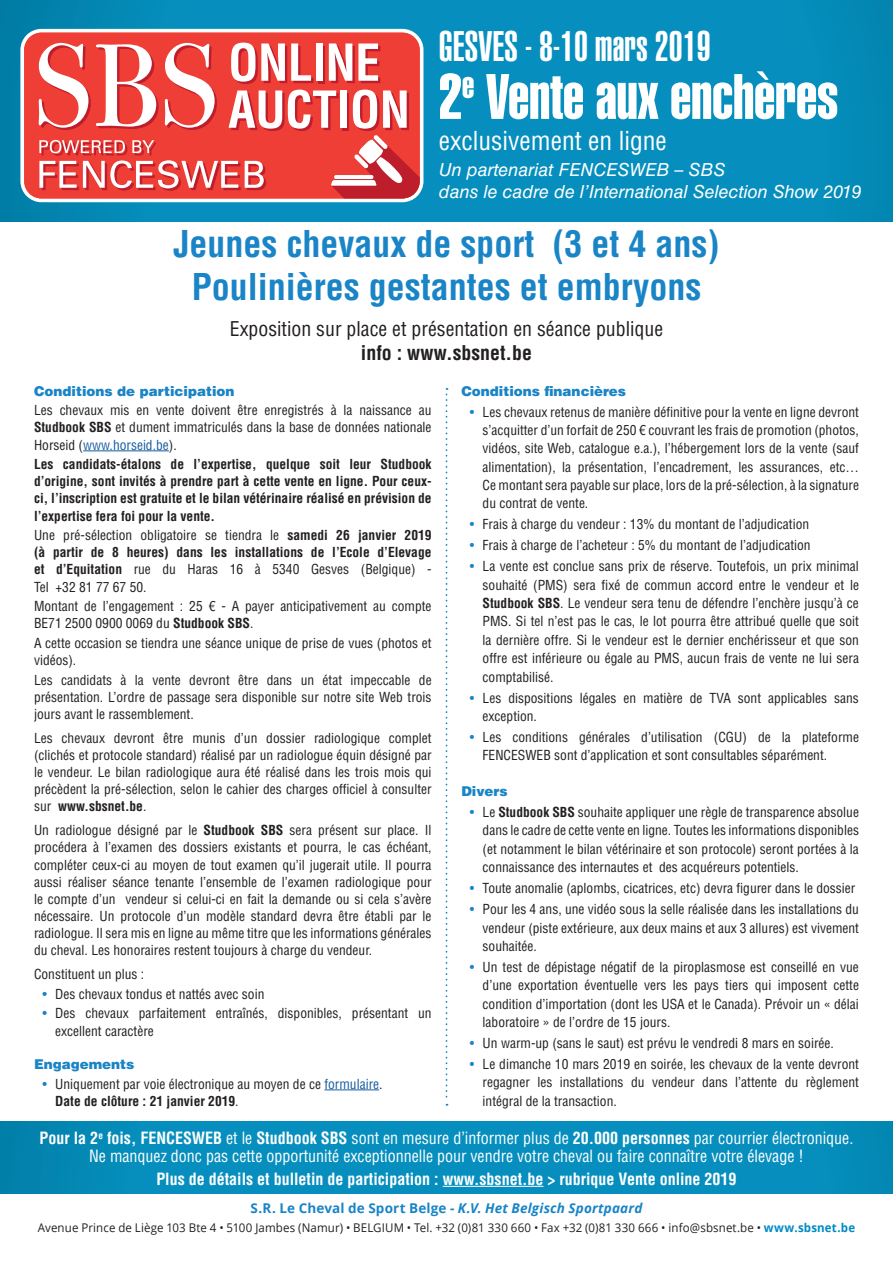
<style>
.page{position:relative;width:893px;height:1263px;background:#fff}
.page>*{position:absolute;margin:0;border:0;box-sizing:border-box;transform-origin:0 0}
.t1{font:63px "Helvetica LT Std Extra Comp";color:#fff}
.t2{font:42px "Helvetica LT Std Ultra Comp";color:#fff}
.t3{font:700 condensed 36px "Helvetica LT Std";color:#1984c6}
.t4{font:condensed 25.5px "Helvetica LT Std";color:#fff}
.t5{font:condensed 19.8px "Helvetica LT Std";color:#231f20}
.t6{font:700 condensed 19.8px "Helvetica LT Std";color:#231f20}
.t7{font:italic 18px "Helvetica LT Std";color:#fff}
.t8{font:condensed 16.5px/18px "Helvetica LT Std";color:#fff;text-align:center}
.t9{font:700 condensed 16.5px "Helvetica LT Std";color:#fff}
.t10{font:condensed 13.5px/18.5px "Helvetica LT Std";color:#231f20;text-align:justify}
.t11{font:700 condensed 13.5px/17.1px "Helvetica LT Std";color:#231f20;text-align:justify}
.t12{font:900 13.5px "Helvetica LT Std";color:#1984c6}
.t13{font:700 13.5px "Open Sans";letter-spacing:.01em;color:#1984c6}
.t14{font:12px "Open Sans";letter-spacing:.01em;color:#231f20;scale:.96 1}
.s1{font-weight:700}
.s2{color:#175d9e}
.s3{font-weight:400}
.s4{color:#1984c6}
.s5{font-style:italic}
.s6{font-weight:700;color:#008ac6}
</style>
<div class="page">
<img style="left:0;top:1121px;width:893px;height:72px">
<hr style="left:443px;top:1186px;width:100px;height:1px;background:#fff">
<svg style="left:446px;top:388px;width:1px;height:718px"></svg>
<img style="left:0;top:0;width:893px;height:221px">
<div style="left:20px;top:29px;width:403px;height:173px;background:linear-gradient(to right,#fdfdfd,#fffefe);border-radius:21px"></div>
<div style="left:24px;top:33px;width:396px;height:165px;background:#ee3e35;border-radius:17px"></div>
<svg style="left:39px;top:43px;width:381px;height:155px"></svg>
<hr style="left:83px;top:450px;width:86px;height:1px;background:#175d9e">
<hr style="left:324px;top:1089px;width:55px;height:1px;background:#175d9e">
<p class="t2" style="left:439px;top:22px;width:273px">GESVES - 8-10 mars 2019</p>
<p class="t1" style="left:439px;top:59px;width:401px">2<sup>e</sup> Vente aux enchères</p>
<p class="t4" style="left:439px;top:124px;width:229px">exclusivement en ligne</p>
<p class="t7" style="left:439px;top:159px;width:288px">Un partenariat FENCESWEB – SBS</p>
<p class="t7" style="left:439px;top:181px;width:424px">dans le cadre de l’International Selection Show 2019</p>
<p class="t3" style="left:174px;top:221px;width:547px">Jeunes chevaux de sport (3 et 4 ans)</p>
<p class="t3" style="left:192px;top:264px;width:511px">Poulinières gestantes et embryons</p>
<p class="t5" style="left:230px;top:317px;width:435px">Exposition sur place et présentation en séance publique</p>
<p class="t6" style="left:361px;top:341px;width:173px">info : www.sbsnet.be</p>
<p class="t12" style="left:34px;top:382px;width:202px">Conditions de participation</p>
<p class="t10" style="left:34px;top:402px;width:399px;line-height:17.1px">Les chevaux mis en vente doivent être enregistrés à la naissance au <span class="s1">Studbook SBS</span> et dument immatriculés dans la base de données nationale Horseid (<span class="s2">www.horseid.be</span>).</p>
<p class="t11" style="left:34px;top:456px;width:399px">Les candidats-étalons de l’expertise, quelque soit leur Studbook d’origine, sont invités à prendre part à cette vente en ligne. Pour ceux&shy;ci, l’inscription est gratuite et le bilan vétérinaire réalisé en prévision de l’expertise fera foi pour la vente.</p>
<p class="t11" style="left:34px;top:527px;width:399px"><span class="s3">Une pré-sélection obligatoire se tiendra le</span> samedi 26 janvier 2019 (à partir de 8 heures) dans les installations de l’Ecole d’Elevage et d’Equitation <span class="s3">rue du Haras 16 à 5340 Gesves (Belgique) - Tel +32 81 77 67 50.</span></p>
<p class="t10" style="left:34px;top:598px;width:399px;line-height:17.1px">Montant de l’engagement : 25 € - A payer anticipativement au compte<br>BE71 2500 0900 0069 du <span class="s1">Studbook SBS</span>.</p>
<p class="t10" style="left:34px;top:634px;width:399px;line-height:17.1px">A cette occasion se tiendra une séance unique de prise de vues (photos et vidéos).</p>
<p class="t10" style="left:34px;top:671px;width:399px;line-height:17.1px">Les candidats à la vente devront être dans un état impeccable de présentation. L’ordre de passage sera disponible sur notre site Web trois jours avant le rassemblement.</p>
<p class="t10" style="left:34px;top:729px;width:399px;line-height:17.1px">Les chevaux devront être munis d’un dossier radiologique complet (clichés et protocole standard) réalisé par un radiologue équin désigné par le vendeur. Le bilan radiologique aura été réalisé dans les trois mois qui précèdent la pré-sélection, selon le cahier des charges officiel à consulter sur <span class="s1">www.sbsnet.be</span>.</p>
<p class="t10" style="left:34px;top:822px;width:399px;line-height:17.1px">Un radiologue désigné par le <span class="s1">Studbook SBS</span> sera présent sur place. Il procédera à l’examen des dossiers existants et pourra, le cas échéant, compléter ceux-ci au moyen de tout examen qu’il jugerait utile. Il pourra aussi réaliser séance tenante l’ensemble de l’examen radiologique pour le compte d’un vendeur si celui-ci en fait la demande ou si cela s’avère nécessaire. Un protocole d’un modèle standard devra être établi par le radiologue. Il sera mis en ligne au même titre que les informations générales du cheval. Les honoraires restent toujours à charge du vendeur.</p>
<p class="t10" style="left:34px;top:965px;width:112px">Constituent un plus :</p>
<p class="t10" style="left:43px;top:984px;width:223px"><span class="s4">•</span> Des chevaux tondus et nattés avec soin</p>
<p class="t10" style="left:55px;top:1005px;width:378px;line-height:17.1px;text-indent:-13px"><span class="s4">•</span> Des chevaux parfaitement entraînés, disponibles, présentant un excellent caractère</p>
<p class="t12" style="left:34px;top:1055px;width:102px">Engagements</p>
<p class="t10" style="left:55px;top:1075px;width:329px;line-height:17.1px;text-indent:-13px"><span class="s4">•</span> Uniquement par voie électronique au moyen de ce <span class="s2">formulaire</span>.<br><span class="s1">Date de clôture : 21 janvier 2019</span>.</p>
<p class="t12" style="left:461px;top:382px;width:166px">Conditions financières</p>
<p class="t10" style="left:483px;top:402px;width:378px;text-indent:-13px"><span class="s4">•</span> Les chevaux retenus de manière définitive pour la vente en ligne devront s’acquitter d’un forfait de 250 € couvrant les frais de promotion (photos, vidéos, site Web, catalogue e.a.), l’hébergement lors de la vente (sauf alimentation), la présentation, l’encadrement, les assurances, etc… Ce montant sera payable sur place, lors de la pré-sélection, à la signature du contrat de vente.</p>
<p class="t10" style="left:470px;top:515px;width:341px"><span class="s4">•</span> Frais à charge du vendeur : 13% du montant de l’adjudication</p>
<p class="t10" style="left:470px;top:536px;width:342px"><span class="s4">•</span> Frais à charge de l’acheteur : 5% du montant de l’adjudication</p>
<p class="t10" style="left:483px;top:557px;width:378px;text-indent:-13px"><span class="s4">•</span> La vente est conclue sans prix de réserve. Toutefois, un prix minimal souhaité (PMS) sera fixé de commun accord entre le vendeur et le <span class="s1">Studbook SBS</span>. Le vendeur sera tenu de défendre l’enchère jusqu’à ce PMS. Si tel n’est pas le cas, le lot pourra être attribué quelle que soit la dernière offre. Si le vendeur est le dernier enchérisseur et que son offre est inférieure ou égale au PMS, aucun frais de vente ne lui sera comptabilisé.</p>
<p class="t10" style="left:483px;top:688px;width:378px;text-indent:-13px"><span class="s4">•</span> Les dispositions légales en matière de TVA sont applicables sans exception.</p>
<p class="t10" style="left:483px;top:728px;width:378px;text-indent:-13px"><span class="s4">•</span> Les conditions générales d’utilisation (CGU) de la plateforme<br>FENCESWEB sont d’application et sont consultables séparément.</p>
<p class="t12" style="left:461px;top:782px;width:48px">Divers</p>
<p class="t10" style="left:483px;top:803px;width:378px;text-indent:-13px"><span class="s4">•</span> Le <span class="s1">Studbook SBS</span> souhaite appliquer une règle de transparence absolue dans le cadre de cette vente en ligne. Toutes les informations disponibles (et notamment le bilan vétérinaire et son protocole) seront portées à la connaissance des internautes et des acquéreurs potentiels.</p>
<p class="t10" style="left:470px;top:879px;width:387px"><span class="s4">•</span> Toute anomalie (aplombs, cicatrices, etc) devra figurer dans le dossier</p>
<p class="t10" style="left:483px;top:900px;width:378px;text-indent:-13px"><span class="s4">•</span> Pour les 4 ans, une vidéo sous la selle réalisée dans les installations du vendeur (piste extérieure, aux deux mains et aux 3 allures) est vivement souhaitée.</p>
<p class="t10" style="left:483px;top:957px;width:378px;text-indent:-13px"><span class="s4">•</span> Un test de dépistage négatif de la piroplasmose est conseillé en vue d’une exportation éventuelle vers les pays tiers qui imposent cette condition d’importation (dont les USA et le Canada). Prévoir un « délai laboratoire » de l’ordre de 15 jours.</p>
<p class="t10" style="left:470px;top:1034px;width:365px"><span class="s4">•</span> Un warm-up (sans le saut) est prévu le vendredi 8 mars en soirée.</p>
<p class="t10" style="left:483px;top:1055px;width:378px;text-indent:-13px"><span class="s4">•</span> Le dimanche 10 mars 2019 en soirée, les chevaux de la vente devront regagner les installations du vendeur dans l’attente du règlement intégral de la transaction.</p>
<p class="t8" style="left:40px;top:1129px;width:815px"><span class="s1">Pour la 2</span><sup>e</sup> <span class="s1">fois, FENCESWEB</span> et le <span class="s1">Studbook SBS</span> sont en mesure d’informer plus de <span class="s1">20.000 personnes</span> par courrier électronique.<br>Ne manquez donc pas cette opportunité exceptionnelle pour vendre votre cheval ou faire connaître votre élevage !</p>
<p class="t9" style="left:156px;top:1168px;width:582px">Plus de détails et bulletin de participation : www.sbsnet.be &gt; rubrique Vente online 2019</p>
<p class="t13" style="left:251px;top:1199px;width:393px">S.R. Le Cheval de Sport Belge - <span class="s5">K.V. Het Belgisch Sportpaard</span></p>
<p class="t14" style="left:38px;top:1219px;width:853px">Avenue Prince de Liège 103 Bte 4 • 5100 Jambes (Namur) • BELGIUM • Tel. +32 (0)81 330 660 • Fax +32 (0)81 330 666 • info@sbsnet.be • <span class="s6">www.sbsnet.be</span></p>
</div>
